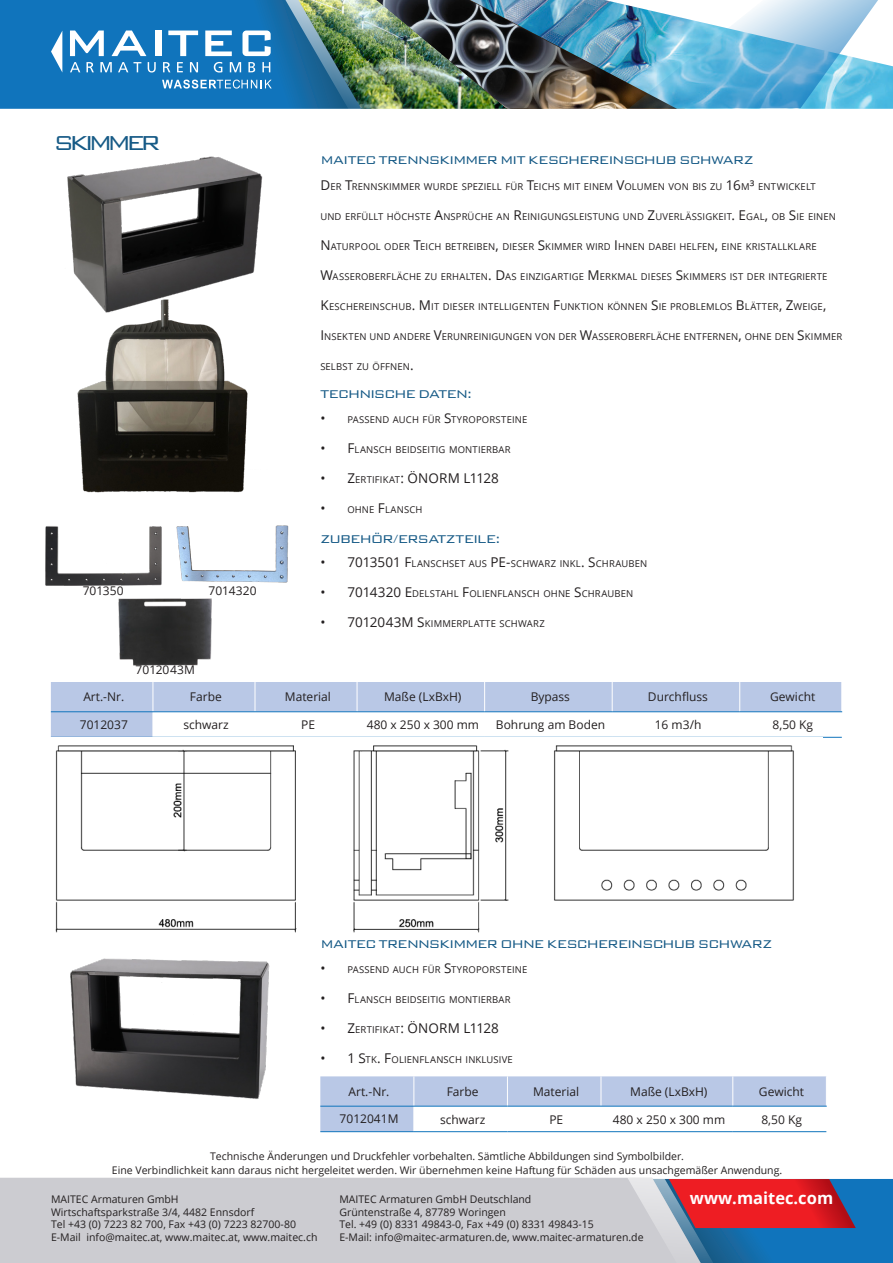
<style>
.page{position:relative;width:893px;height:1263px;background:#fff}
.page>*{position:absolute;margin:0;border:0;box-sizing:border-box;transform-origin:0 0}
.Maitec_Header_Big{font:300 27px "Bank Gothic BT";letter-spacing:-.21em;color:#165a86}
.t1{font:700 16.5px "Open Sans";color:#fff}
.Maitec_Header_Black{font:300 15px "Bank Gothic BT";letter-spacing:-.085em;color:#165a86}
.t2{font:13.5px "Open Sans";letter-spacing:-.055em;color:#231f20}
.Maitec_Table_Font{font:12px "Open Sans";color:#231f20}
.Maitec_Header_Black-2{font:12px "Open Sans";letter-spacing:.01em;color:#231f20}
.t3{font:10.5px "Open Sans";color:#231f20}
.Maitec_Header_Black-3{font:9.45px "Open Sans";letter-spacing:.015em;color:#231f20}
.s1{font-size:13.5px}
</style>
<div class="page">
<img style="left:0;top:0;width:887px;height:109px">
<img style="left:361px;top:0;width:254px;height:109px">
<div style="left:0;top:1178px;width:605px;height:85px;background:#ccccd1"></div>
<svg style="left:605px;top:1178px;width:288px;height:85px;background:#8c708e"></svg>
<img style="left:77px;top:313px;width:171px;height:180px">
<svg style="left:51px;top:682px;width:791px;height:55px"></svg>
<hr style="left:51px;top:711px;width:102px;height:1px;background:#1074bc">
<hr style="left:153px;top:711px;width:102px;height:1px;background:#1074bc">
<hr style="left:255px;top:711px;width:102px;height:1px;background:#1074bc">
<hr style="left:357px;top:711px;width:128px;height:1px;background:#1074bc">
<hr style="left:485px;top:711px;width:127px;height:1px;background:#1074bc">
<hr style="left:612px;top:711px;width:128px;height:1px;background:#1074bc">
<hr style="left:740px;top:711px;width:102px;height:1px;background:#1074bc">
<hr style="left:740px;top:737px;width:102px;height:1px;background:#1074bc">
<img style="left:55px;top:737px;width:767px;height:196px">
<svg style="left:320px;top:1076px;width:506px;height:55px"></svg>
<hr style="left:320px;top:1106px;width:94px;height:1px;background:#1074bc">
<hr style="left:414px;top:1106px;width:93px;height:1px;background:#1074bc">
<hr style="left:507px;top:1106px;width:94px;height:1px;background:#1074bc">
<hr style="left:601px;top:1106px;width:132px;height:1px;background:#1074bc">
<hr style="left:733px;top:1106px;width:94px;height:1px;background:#1074bc">
<hr style="left:320px;top:1131px;width:94px;height:1px;background:#1074bc">
<hr style="left:414px;top:1131px;width:93px;height:1px;background:#1074bc">
<hr style="left:507px;top:1131px;width:94px;height:1px;background:#1074bc">
<hr style="left:601px;top:1131px;width:132px;height:1px;background:#1074bc">
<hr style="left:733px;top:1131px;width:93px;height:1px;background:#1074bc">
<img style="left:67px;top:156px;width:196px;height:157px">
<img style="left:118px;top:598px;width:94px;height:68px">
<img style="left:45px;top:526px;width:122px;height:73px">
<img style="left:165px;top:525px;width:124px;height:72px">
<img style="left:70px;top:958px;width:200px;height:141px">
<p class="Maitec_Header_Big" style="left:54px;top:128px;width:109px">SKIMMER</p>
<p class="Maitec_Header_Black-2" style="left:83px;top:582px;width:43px">701350</p>
<p class="Maitec_Header_Black-2" style="left:208px;top:582px;width:50px">7014320</p>
<p class="Maitec_Header_Black-2" style="left:136px;top:661px;width:59px">7012043M</p>
<p class="Maitec_Header_Black" style="left:320px;top:152px;width:435px">MAITEC TRENNSKIMMER MIT KESCHEREINSCHUB SCHWARZ</p>
<p class="Maitec_Header_Black-3" style="left:320px;top:180px;width:497px"><span class="s1">D</span> ER <span class="s1">T</span>RENNSKIMMER WURDE SPEZIELL FÜR <span class="s1">T</span>EICHS MIT EINEM <span class="s1">V</span>OLUMEN VON BIS ZU <span class="s1">16</span>M<span class="s1">³</span> ENTWICKELT</p>
<p class="Maitec_Header_Black-3" style="left:320px;top:210px;width:517px">UND ERFÜLLT HÖCHSTE <span class="s1">A</span>NSPRÜCHE AN <span class="s1">R</span>EINIGUNGSLEISTUNG UND <span class="s1">Z</span>UVERLÄSSIGKEIT<span class="s1">. E</span>GAL<span class="s1">,</span> OB <span class="s1">S</span>IE EINEN</p>
<p class="Maitec_Header_Black-3" style="left:320px;top:240px;width:498px"><span class="s1">N</span>ATURPOOL ODER <span class="s1">T</span>EICH BETREIBEN<span class="s1">,</span> DIESER <span class="s1">S</span>KIMMER WIRD <span class="s1">I</span> HNEN DABEI HELFEN<span class="s1">,</span> EINE KRISTALLKLARE</p>
<p class="Maitec_Header_Black-3" style="left:320px;top:270px;width:509px"><span class="s1">W</span>ASSEROBERFLÄCHE ZU ERHALTEN<span class="s1">. D</span>AS EINZIGARTIGE <span class="s1">M</span> ERKMAL DIESES <span class="s1">S</span>KIMMERS IST DER INTEGRIERTE</p>
<p class="Maitec_Header_Black-3" style="left:320px;top:300px;width:507px"><span class="s1">K</span>ESCHEREINSCHUB<span class="s1">. M</span> IT DIESER INTELLIGENTEN <span class="s1">F</span>UNKTION KÖNNEN <span class="s1">S</span>IE PROBLEMLOS <span class="s1">B</span> LÄTTER<span class="s1">, Z</span>WEIGE<span class="s1">,</span></p>
<p class="Maitec_Header_Black-3" style="left:320px;top:330px;width:523px"><span class="s1">I</span> NSEKTEN UND ANDERE <span class="s1">V</span>ERUNREINIGUNGEN VON DER <span class="s1">W</span>ASSEROBERFLÄCHE ENTFERNEN<span class="s1">,</span> OHNE DEN <span class="s1">S</span>KIMMER</p>
<p class="Maitec_Header_Black-3" style="left:320px;top:360px;width:95px">SELBST ZU ÖFFNEN<span class="s1">.</span></p>
<p class="Maitec_Header_Black" style="left:320px;top:386px;width:154px">TECHNISCHE DATEN:</p>
<p class="Maitec_Header_Black-3" style="left:320px;top:413px;width:208px"><span class="s1">•</span> PASSEND AUCH FÜR <span class="s1">S</span>TYROPORSTEINE</p>
<p class="Maitec_Header_Black-3" style="left:320px;top:443px;width:192px"><span class="s1">• F</span>LANSCH BEIDSEITIG MONTIERBAR</p>
<p class="Maitec_Header_Black-3" style="left:320px;top:473px;width:109px"><span class="s1">• Z</span>ERTIFIKAT<span class="s1">: ÖNORM</span></p>
<p class="t2" style="left:464px;top:469px;width:37px">L1128</p>
<p class="Maitec_Header_Black-3" style="left:320px;top:503px;width:104px"><span class="s1">•</span> OHNE <span class="s1">F</span>LANSCH</p>
<p class="Maitec_Header_Black" style="left:320px;top:531px;width:182px">ZUBEHÖR/ERSATZTEILE:</p>
<p class="Maitec_Header_Black-3" style="left:320px;top:557px;width:328px"><span class="s1">• 7013501 F</span>LANSCHSET AUS <span class="s1">PE-</span>SCHWARZ INKL<span class="s1">. S</span>CHRAUBEN</p>
<p class="Maitec_Header_Black-3" style="left:320px;top:587px;width:314px"><span class="s1">• 7014320 E</span> DELSTAHL <span class="s1">F</span>OLIENFLANSCH OHNE <span class="s1">S</span>CHRAUBEN</p>
<p class="Maitec_Header_Black-3" style="left:320px;top:617px;width:225px"><span class="s1">• 7012043M S</span>KIMMERPLATTE SCHWARZ</p>
<p class="Maitec_Table_Font" style="left:83px;top:689px;width:42px">Art.-Nr.</p>
<p class="Maitec_Table_Font" style="left:190px;top:689px;width:33px">Farbe</p>
<p class="Maitec_Table_Font" style="left:285px;top:689px;width:48px">Material</p>
<p class="Maitec_Table_Font" style="left:384px;top:689px;width:79px">Maße (LxBxH)</p>
<p class="Maitec_Table_Font" style="left:531px;top:689px;width:41px">Bypass</p>
<p class="Maitec_Table_Font" style="left:648px;top:689px;width:62px">Durchfluss</p>
<p class="Maitec_Table_Font" style="left:770px;top:689px;width:47px">Gewicht</p>
<p class="Maitec_Table_Font" style="left:80px;top:716px;width:50px">7012037</p>
<p class="Maitec_Table_Font" style="left:183px;top:716px;width:47px">schwarz</p>
<p class="Maitec_Table_Font" style="left:301px;top:716px;width:15px">PE</p>
<p class="Maitec_Table_Font" style="left:367px;top:716px;width:114px">480 x 250 x 300 mm</p>
<p class="Maitec_Table_Font" style="left:496px;top:716px;width:111px">Bohrung am Boden</p>
<p class="Maitec_Table_Font" style="left:655px;top:716px;width:48px">16 m3/h</p>
<p class="Maitec_Table_Font" style="left:773px;top:716px;width:42px">8,50 Kg</p>
<p class="Maitec_Header_Black" style="left:320px;top:936px;width:454px">MAITEC TRENNSKIMMER OHNE KESCHEREINSCHUB SCHWARZ</p>
<p class="Maitec_Header_Black-3" style="left:320px;top:963px;width:208px"><span class="s1">•</span> PASSEND AUCH FÜR <span class="s1">S</span>TYROPORSTEINE</p>
<p class="Maitec_Header_Black-3" style="left:320px;top:993px;width:192px"><span class="s1">• F</span>LANSCH BEIDSEITIG MONTIERBAR</p>
<p class="Maitec_Header_Black-3" style="left:320px;top:1023px;width:109px"><span class="s1">• Z</span>ERTIFIKAT<span class="s1">: ÖNORM</span></p>
<p class="t2" style="left:464px;top:1019px;width:37px">L1128</p>
<p class="Maitec_Header_Black-3" style="left:320px;top:1053px;width:194px"><span class="s1">• 1 S</span>TK<span class="s1">. F</span>OLIENFLANSCH INKLUSIVE</p>
<p class="Maitec_Table_Font" style="left:349px;top:1083px;width:42px">Art.-Nr.</p>
<p class="Maitec_Table_Font" style="left:447px;top:1083px;width:33px">Farbe</p>
<p class="Maitec_Table_Font" style="left:533px;top:1083px;width:48px">Material</p>
<p class="Maitec_Table_Font" style="left:630px;top:1083px;width:79px">Maße (LxBxH)</p>
<p class="Maitec_Table_Font" style="left:759px;top:1083px;width:47px">Gewicht</p>
<p class="Maitec_Table_Font" style="left:340px;top:1111px;width:60px">7012041M</p>
<p class="Maitec_Table_Font" style="left:440px;top:1111px;width:47px">schwarz</p>
<p class="Maitec_Table_Font" style="left:549px;top:1111px;width:15px">PE</p>
<p class="Maitec_Table_Font" style="left:613px;top:1111px;width:114px">480 x 250 x 300 mm</p>
<p class="Maitec_Table_Font" style="left:761px;top:1111px;width:42px">8,50 Kg</p>
<p class="t3" style="left:210px;top:1149px;width:476px">Technische Änderungen und Druckfehler vorbehalten. Sämtliche Abbildungen sind Symbolbilder.</p>
<p class="t3" style="left:112px;top:1163px;width:672px">Eine Verbindlichkeit kann daraus nicht hergeleitet werden. Wir übernehmen keine Haftung für Schäden aus unsachgemäßer Anwendung.</p>
<p class="t3" style="left:51px;top:1192px;width:129px">MAITEC Armaturen GmbH</p>
<p class="t3" style="left:51px;top:1204px;width:205px">Wirtschaftsparkstraße 3/4, 4482 Ennsdorf</p>
<p class="t3" style="left:51px;top:1217px;width:246px">Tel +43 (0) 7223 82 700, Fax +43 (0) 7223 82700-80</p>
<p class="t3" style="left:51px;top:1230px;width:268px">E-Mail info@maitec.at, www.maitec.at, www.maitec.ch</p>
<p class="t3" style="left:339px;top:1192px;width:193px">MAITEC Armaturen GmbH Deutschland</p>
<p class="t3" style="left:339px;top:1204px;width:168px">Grüntenstraße 4, 87789 Woringen</p>
<p class="t3" style="left:339px;top:1217px;width:256px">Tel. +49 (0) 8331 49843-0, Fax +49 (0) 8331 49843-15</p>
<p class="t3" style="left:339px;top:1230px;width:306px">E-Mail: info@maitec-armaturen.de, www.maitec-armaturen.de</p>
<p class="t1" style="left:690px;top:1187px;width:145px">www.maitec.com</p>
</div>
